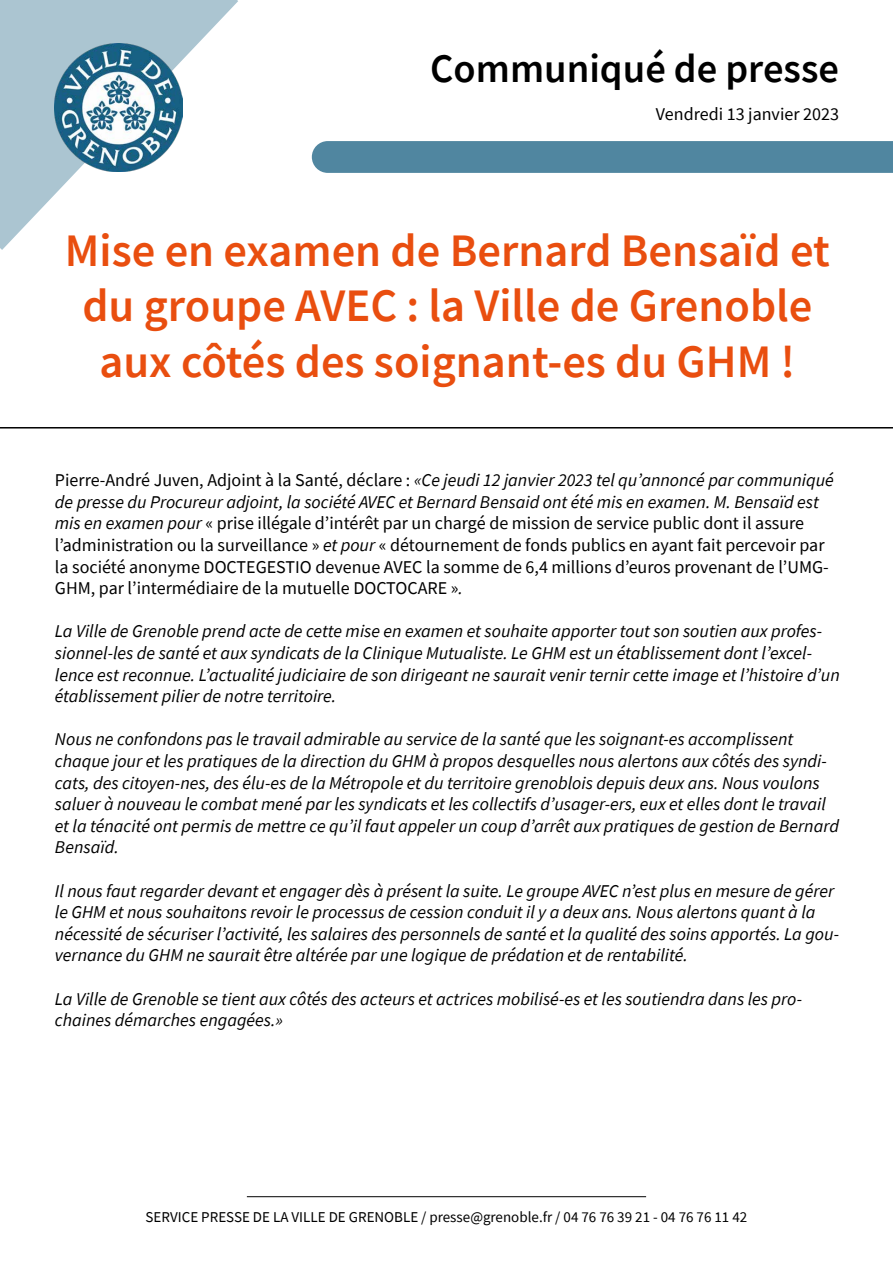
<style>
.page{position:relative;width:893px;height:1263px;background:#fff}
.page>*{position:absolute;margin:0;border:0;box-sizing:border-box;transform-origin:0 0}
.t1{font:600 46.5px/55.8px "Source Sans Pro";color:#e94e0f;text-align:center}
.t2{font:600 40.5px "Source Sans Pro";color:#000}
.t3{font:italic 18px/21.6px "Source Sans Pro";color:#000}
.t4{font:18px/21.6px "Source Sans Pro";color:#000}
.t5{font:15px "Source Sans Pro";color:#000}
.s1{font-style:italic}
</style>
<div class="page">
<svg style="left:0;top:0;width:238px;height:250px"></svg>
<hr style="left:0;top:427px;width:893px;height:1px;background:#000">
<hr style="left:247px;top:1196px;width:399px;height:1px;background:#000">
<img style="left:54px;top:43px;width:129px;height:129px">
<div style="left:312px;top:141px;width:581px;height:32px;background:#5086a0"></div>
<h2 class="t2" style="left:430px;top:42px;width:410px">Communiqué de presse</h2>
<p class="t4" style="left:656px;top:103px;width:185px">Vendredi 13 janvier 2023</p>
<h1 class="t1" style="left:65px;top:222px;width:766px">Mise en examen de Bernard Bensaïd et du groupe AVEC : la Ville de Grenoble aux côtés des soignant-es du GHM !</h1>
<p class="t4" style="left:55px;top:469px;width:780px">Pierre-André Juven, Adjoint à la Santé, déclare : <span class="s1">«Ce jeudi 12 janvier 2023 tel qu’annoncé par communiqué de presse du Procureur adjoint, la société AVEC et Bernard Bensaid ont été mis en examen. M. Bensaïd est mis en examen pour</span> « prise illégale d’intérêt par un chargé de mission de service public dont il assure l’administration ou la surveillance » <span class="s1">et pour</span> « détournement de fonds publics en ayant fait percevoir par la société anonyme DOCTEGESTIO devenue AVEC la somme de 6,4 millions d’euros provenant de l’UMG-GHM, par l’intermédiaire de la mutuelle DOCTOCARE »<span class="s1">.</span></p>
<p class="t3" style="left:55px;top:620px;width:786px">La Ville de Grenoble prend acte de cette mise en examen et souhaite apporter tout son soutien aux profes&shy;sionnel-les de santé et aux syndicats de la Clinique Mutualiste. Le GHM est un établissement dont l’excel&shy;lence est reconnue. L’actualité judiciaire de son dirigeant ne saurait venir ternir cette image et l’histoire d’un établissement pilier de notre territoire.</p>
<p class="t3" style="left:55px;top:728px;width:786px">Nous ne confondons pas le travail admirable au service de la santé que les soignant-es accomplissent chaque jour et les pratiques de la direction du GHM à propos desquelles nous alertons aux côtés des syndi&shy;cats, des citoyen-nes, des élu-es de la Métropole et du territoire grenoblois depuis deux ans. Nous voulons saluer à nouveau le combat mené par les syndicats et les collectifs d’usager-ers, eux et elles dont le travail et la ténacité ont permis de mettre ce qu’il faut appeler un coup d’arrêt aux pratiques de gestion de Bernard Bensaïd.</p>
<p class="t3" style="left:55px;top:880px;width:786px">Il nous faut regarder devant et engager dès à présent la suite. Le groupe AVEC n’est plus en mesure de gérer le GHM et nous souhaitons revoir le processus de cession conduit il y a deux ans. Nous alertons quant à la nécessité de sécuriser l’activité, les salaires des personnels de santé et la qualité des soins apportés. La gou&shy;vernance du GHM ne saurait être altérée par une logique de prédation et de rentabilité.</p>
<p class="t3" style="left:55px;top:988px;width:749px">La Ville de Grenoble se tient aux côtés des acteurs et actrices mobilisé-es et les soutiendra dans les pro&shy;chaines démarches engagées.»</p>
<p class="t5" style="left:146px;top:1207px;width:603px">SERVICE PRESSE DE LA VILLE DE GRENOBLE / presse@grenoble.fr / 04 76 76 39 21 - 04 76 76 11 42</p>
</div>
